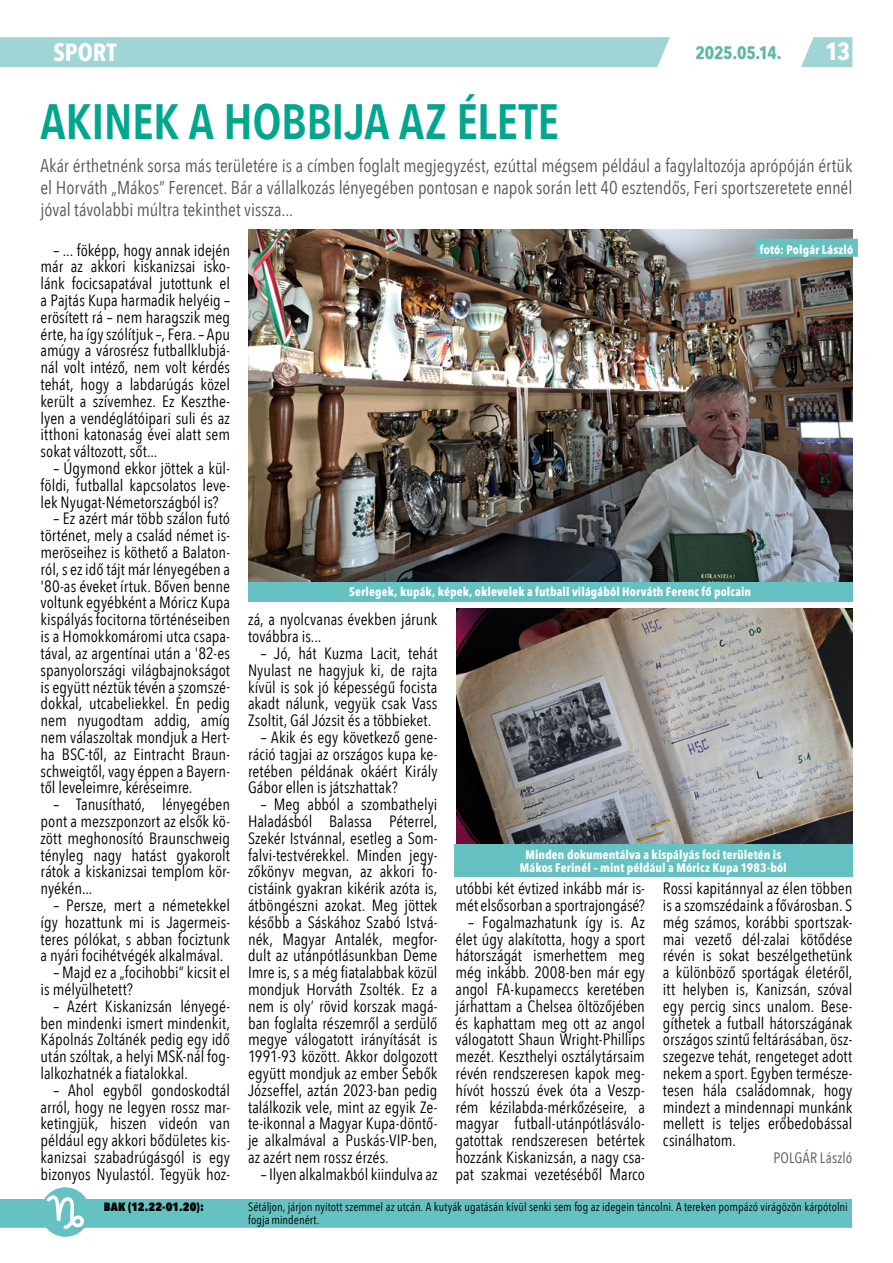
<style>
.page{position:relative;width:893px;height:1263px;background:#fff}
.page>*{position:absolute;margin:0;border:0;box-sizing:border-box;transform-origin:0 0}
.t1{font:600 49.5px "Avenir Next Condensed";letter-spacing:-.01em;color:#00a68d}
.t2{font:700 24.75px "Avenir Next Condensed";color:#fff}
.t3{font:18.45px/22.2px "Avenir Next Condensed";letter-spacing:-.005em;color:#575756;text-align:justify}
.t4{font:700 18px "Avenir Next Condensed";letter-spacing:-.01em;color:#60b7a3}
.t5{font:16.35px/16.8px "Avenir Next Condensed";color:#000;text-align:justify}
.t6{font:15px "Avenir Next Condensed";letter-spacing:.015em;color:#575756}
.t7{font:700 12.3px/13.4px "Avenir Next Condensed";letter-spacing:.01em;color:#fff;text-align:center}
.t8{font:12px/13px "Avenir Next Condensed";letter-spacing:.005em;color:#000}
.t9{font:800 12px "Avenir Next Condensed";letter-spacing:.005em;color:#000}
</style>
<div class="page">
<img style="left:457px;top:608px;width:395px;height:236px">
<div style="left:454px;top:844px;width:398px;height:33px;background:#65c1c2"></div>
<img style="left:248px;top:230px;width:604px;height:352px">
<div style="left:248px;top:582px;width:604px;height:19px;background:#65c1c2"></div>
<hr style="left:0;top:1225px;width:852px;height:3px;background:#65c1c2">
<div style="left:0;top:37px;width:670px;height:30px;background:#9fd5d5"></div>
<svg style="left:801px;top:37px;width:51px;height:30px;background:#abdada"></svg>
<div style="left:1px;top:1199px;width:851px;height:26px;background:#65c1c2"></div>
<svg style="left:0;top:1199px;width:1px;height:26px"></svg>
<div style="left:41px;top:1187px;width:49px;height:50px;background:#66c2c2;border-radius:50%"></div>
<svg style="left:45px;top:1195px;width:41px;height:34px"></svg>
<div style="left:755px;top:239px;width:103px;height:18px;background:#65c1c2"></div>
<h2 class="t2" style="left:53px;top:38px;width:65px">SPORT</h2>
<p class="t4" style="left:695px;top:41px;width:88px">2025.05.14.</p>
<h2 class="t2" style="left:825px;top:36px;width:26px">13</h2>
<h1 class="t1" style="left:41px;top:79px;width:520px">AKINEK A HOBBIJA AZ ÉLETE</h1>
<p class="t3" style="left:41px;top:153px;width:813px">Akár érthetnénk sorsa más területére is a címben foglalt megjegyzést, ezúttal mégsem például a fagylaltozója aprópóján értük el Horváth „Mákos” Ferencet. Bár a vállalkozás lényegében pontosan e napok során lett 40 esztendős, Feri sportszeretete ennél jóval távolabbi múltra tekinthet vissza...</p>
<p class="t5" style="left:41px;top:241px;width:191px;text-indent:13px">– ... föképp, hogy annak idején már az akkori kiskanizsai isko&shy;lánk focicsapatával jutottunk el a Pajtás Kupa harmadik helyéig – erösített rá – nem haragszik meg érte, ha így szólítjuk –, Fera. – Apu amúgy a városrész futballklubjá&shy;nál volt intéző, nem volt kérdés tehát, hogy a labdarúgás közel került a szívemhez. Ez Keszthe&shy;lyen a vendéglátóipari suli és az itthoni katonaság évei alatt sem sokat változott, sőt...</p>
<p class="t5" style="left:41px;top:459px;width:191px;text-indent:13px">– Úgymond ekkor jöttek a kül&shy;földi, futballal kapcsolatos leve&shy;lek Nyugat-Németországból is?</p>
<p class="t5" style="left:41px;top:510px;width:191px;text-indent:13px">– Ez azért már több szálon futó történet, mely a család német is&shy;meröseihez is köthető a Balaton&shy;ról, s ez idő tájt már lényegében a '80-as éveket írtuk. Bőven benne voltunk egyébként a Móricz Kupa kispályás focitorna történéseiben is a Homokkomáromi utca csapa&shy;tával, az argentínai után a '82-es spanyolországi világbajnokságot is együtt néztük tévén a szomszé&shy;dokkal, utcabeliekkel. Én pedig nem nyugodtam addig, amíg nem válaszoltak mondjuk a Hert&shy;ha BSC-től, az Eintracht Braun&shy;schweigtől, vagy éppen a Bayern&shy;től leveleimre, kéréseimre.</p>
<p class="t5" style="left:41px;top:795px;width:191px;text-indent:13px">– Tanusítható, lényegében pont a mezszponzort az elsők kö&shy;zött meghonosító Braunschweig tényleg nagy hatást gyakorolt rátok a kiskanizsai templom kör&shy;nyékén...</p>
<p class="t5" style="left:41px;top:896px;width:191px;text-indent:13px">– Persze, mert a németekkel így hozattunk mi is Jagermeis&shy;teres pólókat, s abban fociztunk a nyári focihétvégék alkalmával.</p>
<p class="t5" style="left:41px;top:963px;width:191px;text-indent:13px">– Majd ez a „focihobbi” kicsit el is mélyülhetett?</p>
<p class="t5" style="left:41px;top:997px;width:191px;text-indent:13px">– Azért Kiskanizsán lényegé&shy;ben mindenki ismert mindenkit, Kápolnás Zoltánék pedig egy idő után szóltak, a helyi MSK-nál fog&shy;lalkozhatnék a fiatalokkal.</p>
<p class="t5" style="left:41px;top:1081px;width:191px;text-indent:13px">– Ahol egyből gondoskodtál arról, hogy ne legyen rossz mar&shy;ketingjük, hiszen videón van például egy akkori bődületes kis&shy;kanizsai szabadrúgásgól is egy bizonyos Nyulastól. Tegyük hoz-</p>
<p class="t7" style="left:760px;top:243px;width:95px">fotó: Polgár László</p>
<p class="t7" style="left:349px;top:585px;width:404px">Serlegek, kupák, képek, oklevelek a futball világából Horváth Ferenc fő polcain</p>
<p class="t5" style="left:248px;top:610px;width:191px">zá, a nyolcvanas években járunk továbbra is...</p>
<p class="t5" style="left:248px;top:644px;width:191px;text-indent:13px">– Jó, hát Kuzma Lacit, tehát Nyulast ne hagyjuk ki, de rajta kívül is sok jó képességű focista akadt nálunk, vegyük csak Vass Zsoltit, Gál Józsit és a többieket.</p>
<p class="t5" style="left:248px;top:728px;width:191px;text-indent:13px">– Akik és egy következő gene&shy;ráció tagjai az országos kupa ke&shy;retében példának okáért Király Gábor ellen is játszhattak?</p>
<p class="t5" style="left:248px;top:795px;width:191px;text-indent:13px">– Meg abból a szombathelyi Haladásból Balassa Péterrel, Szekér Istvánnal, esetleg a Som&shy;falvi-testvérekkel. Minden jegy&shy;zőkönyv megvan, az akkori fo&shy;cistáink gyakran kikérik azóta is, átböngészni azokat. Meg jöttek később a Sáskához Szabó Istvá&shy;nék, Magyar Antalék, megfor&shy;dult az utánpótlásunkban Deme Imre is, s a még fiatalabbak közül mondjuk Horváth Zsolték. Ez a nem is oly’ rövid korszak magá&shy;ban foglalta részemről a serdülő megye válogatott irányítását is 1991-93 között. Akkor dolgozott együtt mondjuk az ember Sebők Józseffel, aztán 2023-ban pedig találkozik vele, mint az egyik Ze&shy;te-ikonnal a Magyar Kupa-döntő&shy;je alkalmával a Puskás-VIP-ben, az azért nem rossz érzés.</p>
<p class="t5" style="left:261px;top:1165px;width:178px">– Ilyen alkalmakból kiindulva az</p>
<p class="t7" style="left:520px;top:847px;width:268px">Minden dokumentálva a kispályás foci területén is<br>Mákos Ferinél – mint például a Móricz Kupa 1983-ból</p>
<p class="t5" style="left:455px;top:879px;width:191px">utóbbi két évtized inkább már is&shy;mét elsősorban a sportrajongásé?</p>
<p class="t5" style="left:455px;top:913px;width:191px;text-indent:13px">– Fogalmazhatunk így is. Az élet úgy alakította, hogy a sport hátországát ismerhettem meg még inkább. 2008-ben már egy angol FA-kupameccs keretében járhattam a Chelsea öltözőjében és kaphattam meg ott az angol válogatott Shaun Wright-Phillips mezét. Keszthelyi osztálytársaim révén rendszeresen kapok meg&shy;hívót hosszú évek óta a Veszp&shy;rém kézilabda-mérkőzéseire, a magyar futball-utánpótlásválo&shy;gatottak rendszeresen betértek hozzánk Kiskanizsán, a nagy csa&shy;pat szakmai vezetéséből Marco</p>
<p class="t5" style="left:663px;top:879px;width:191px">Rossi kapitánnyal az élen többen is a szomszédaink a fővárosban. S még számos, korábbi sportszak&shy;mai vezető dél-zalai kötődése révén is sokat beszélgethetünk a különböző sportágak életéről, itt helyben is, Kanizsán, szóval egy percig sincs unalom. Bese&shy;gíthetek a futball hátországának országos szintű feltárásában, ös - szegezve tehát, rengeteget adott nekem a sport. Egyben természe&shy;tesen hála családomnak, hogy mindezt a mindennapi munkánk mellett is teljes erőbedobással csinálhatom.</p>
<p class="t6" style="left:773px;top:1145px;width:80px">POLGÁR László</p>
<p class="t9" style="left:104px;top:1199px;width:101px">BAK (12.22-01.20):</p>
<p class="t8" style="left:248px;top:1200px;width:601px">Sétáljon, járjon nyitott szemmel az utcán. A kutyák ugatásán kívül senki sem fog az idegein táncolni. A tereken pompázó virágözön kárpótolni fogja mindenért.</p>
</div>
